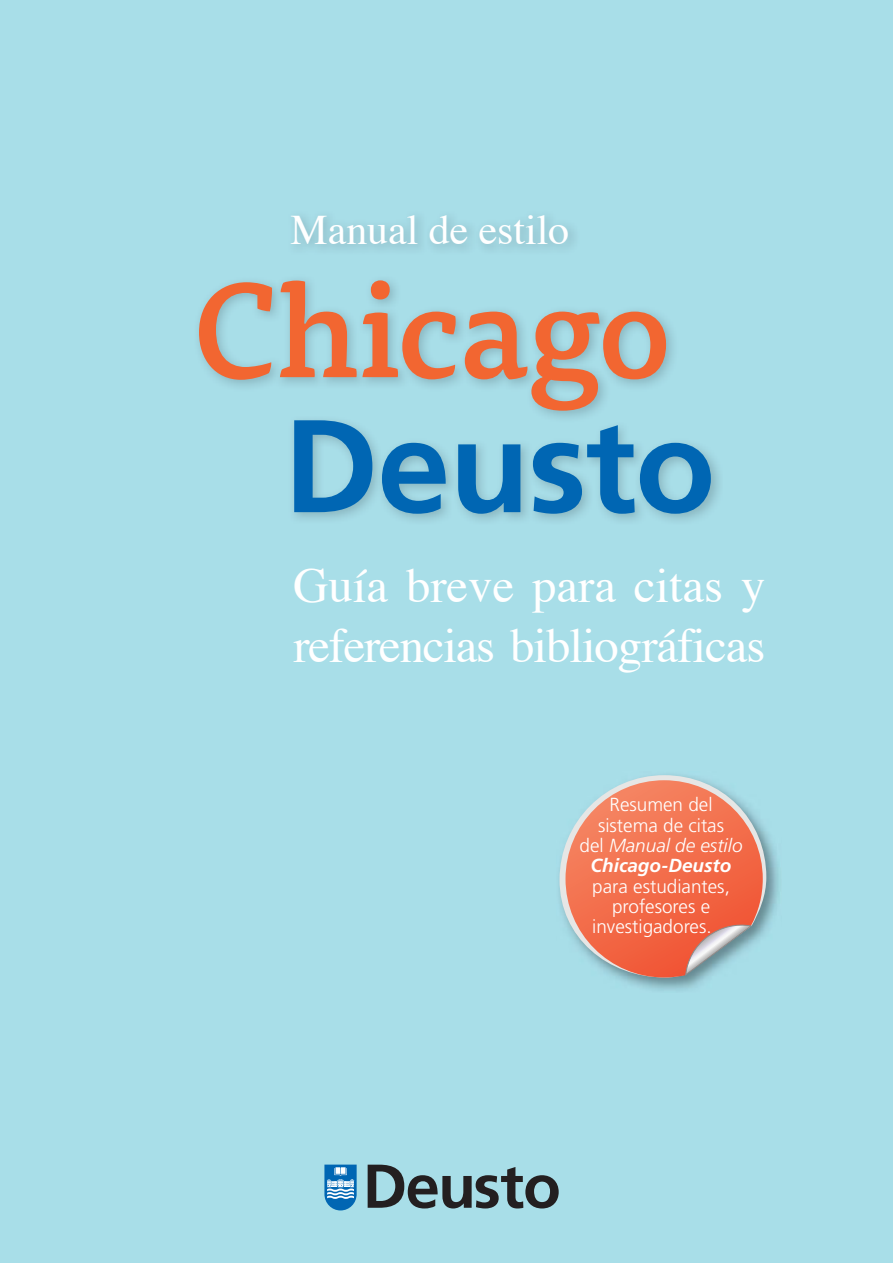
<style>
.page{position:relative;width:893px;height:1263px;background:#a8dee8}
.page>*{position:absolute;margin:0;border:0;box-sizing:border-box;transform-origin:0 0}
.t1{font:500 131.55px "Tisa Pro";letter-spacing:-.01em;color:#f26631}
.t2{font:700 131.55px "Frutiger LT Std";letter-spacing:-.01em;color:#0066b3}
.t3{font:700 61.8px "Frutiger LT Std";letter-spacing:-.025em;color:#231f20}
.t4{font:48.75px/60px "Times";letter-spacing:-.02em;color:#fff}
.t5{font:42px "Times";color:#fff}
.t6{font:300 18.9px/20.4px "Frutiger LT Std";color:#fff;text-align:center}
.s1{font-style:italic}
.s2{font-weight:700;font-style:italic}
</style>
<div class="page">
<img style="left:194px;top:210px;width:528px;height:315px">
<img style="left:556px;top:772px;width:226px;height:221px">
<svg style="left:559px;top:775px;width:207px;height:202px;background:#dd8c77"></svg>
<svg style="left:324px;top:1164px;width:33px;height:46px;background:#5098cb"></svg>
<h3 class="t5" style="left:291px;top:213px;width:280px">Manual de estilo</h3>
<h1 class="t1" style="left:193px;top:276px;width:480px">Chicago</h1>
<h1 class="t2" style="left:284px;top:410px;width:434px">Deusto</h1>
<h3 class="t4" style="left:293px;top:560px;width:474px">Guía breve para citas y referencias bibliográficas</h3>
<p class="t6" style="left:580px;top:795px;width:164px">Resumen del sistema de citas<br>del <span class="s1">Manual de estilo<br></span><span class="s2">Chicago-Deusto</span></p>
<p class="t6" style="left:592px;top:877px;width:139px">para estudiantes,</p>
<p class="t6" style="left:612px;top:897px;width:100px">profesores e</p>
<p class="t6" style="left:592px;top:917px;width:121px">investigadores.</p>
<h2 class="t3" style="left:363px;top:1160px;width:200px">Deusto</h2>
</div>
